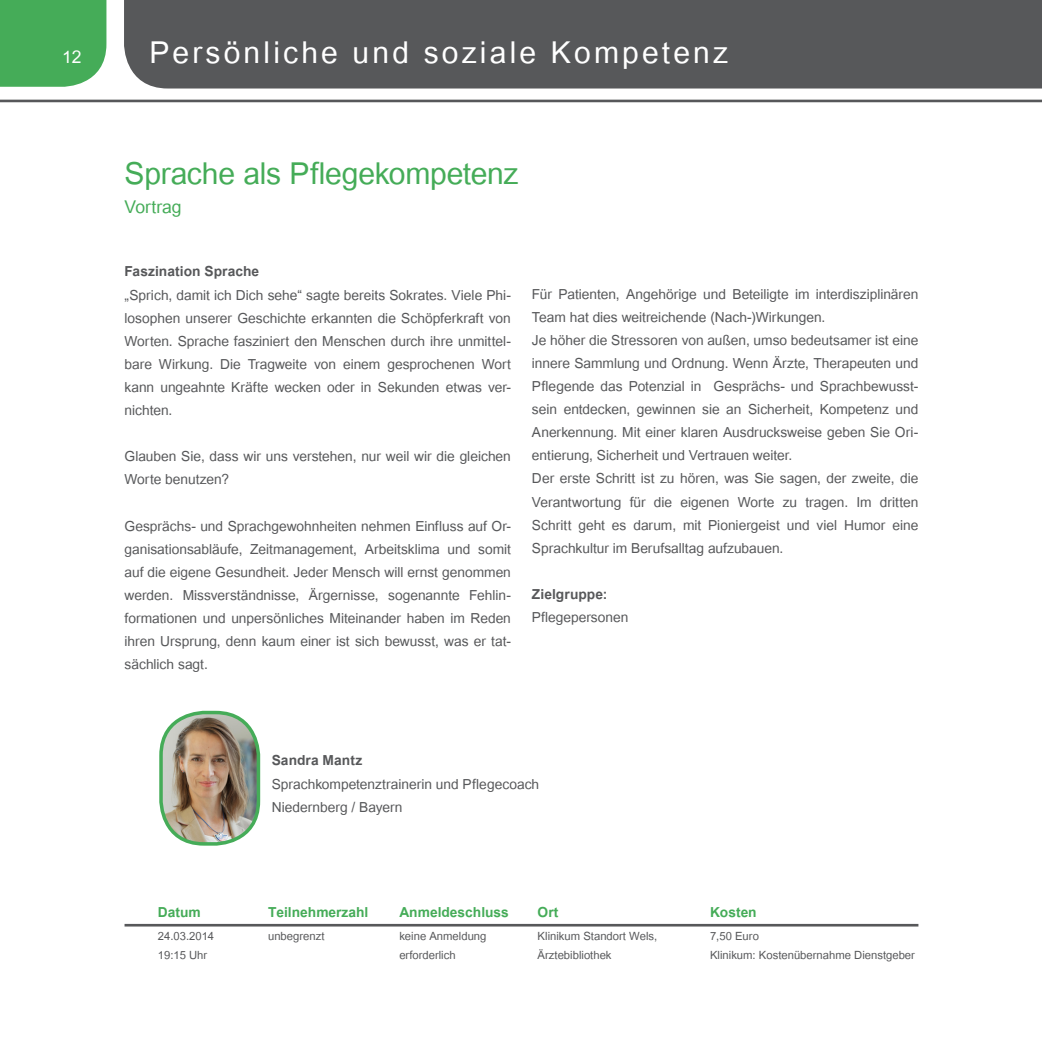
<style>
.page{position:relative;width:1042px;height:1042px;background:#fff}
.page>*{position:absolute;margin:0;border:0;box-sizing:border-box;transform-origin:0 0}
.t1{font:42px "Utsaah";letter-spacing:.075em;color:#fff}
.Titel_persön{font:42px "Utsaah";letter-spacing:-.005em;color:#45ac58}
.t2{font:24.5px "Utsaah";letter-spacing:.075em;color:#fff}
.Untertitel_persön{font:24.5px "Utsaah";color:#45ac58}
.fließtext{font:19.25px/23.1px "Utsaah";color:#57585a;text-align:justify}
.TAB{font:700 19.25px "Utsaah";color:#45ac58}
.t3{font:700 19.25px "Utsaah";letter-spacing:.005em;color:#57585a}
.TAB-2{font:15.75px "Utsaah";color:#57585a}
</style>
<div class="page">
<div style="left:0;top:0;width:106px;height:87px;background:#45ac58"></div>
<hr style="left:0;top:100px;width:1042px;height:2px;background:#57585a">
<div style="left:124px;top:0;width:918px;height:88px;background:#57585a"></div>
<hr style="left:125px;top:924px;width:793px;height:2px;background:#57585a">
<img style="left:161px;top:712px;width:97px;height:132px">
<div style="left:159px;top:711px;width:101px;height:134px;border:4px solid #45ac58;border-radius:43px"></div>
<h1 class="t1" style="left:174px;top:30px;width:294px">Inhaltsverzeichnis</h1>
<p class="t2" style="left:62px;top:45px;width:21px">12</p>
<h1 class="t1" style="left:149px;top:33px;width:580px">Persönliche und soziale Kompetenz</h1>
<p class="t2" style="left:191px;top:40px;width:88px">Untertitel</p>
<p class="Titel_persön" style="left:125px;top:153px;width:395px">Sprache als Pflegekompetenz</p>
<p class="Untertitel_persön" style="left:125px;top:195px;width:58px">Vortrag</p>
<p class="t3" style="left:125px;top:262px;width:136px">Faszination Sprache</p>
<p class="fließtext" style="left:125px;top:284px;width:388px">„Sprich, damit ich Dich sehe“ sagte bereits Sokrates. Viele Phi&shy;losophen unserer Geschichte erkannten die Schöpferkraft von Worten. Sprache fasziniert den Menschen durch ihre unmittel&shy;bare Wirkung. Die Tragweite von einem gesprochenen Wort kann ungeahnte Kräfte wecken oder in Sekunden etwas ver&shy;nichten.</p>
<p class="fließtext" style="left:125px;top:446px;width:388px">Glauben Sie, dass wir uns verstehen, nur weil wir die gleichen<br>Worte benutzen?</p>
<p class="fließtext" style="left:125px;top:515px;width:388px">Gesprächs- und Sprachgewohnheiten nehmen Einfluss auf Or&shy;ganisationsabläufe, Zeitmanagement, Arbeitsklima und somit auf die eigene Gesundheit. Jeder Mensch will ernst genommen werden. Missverständnisse, Ärgernisse, sogenannte Fehlin&shy;formationen und unpersönliches Miteinander haben im Reden ihren Ursprung, denn kaum einer ist sich bewusst, was er tat&shy;sächlich sagt.</p>
<p class="fließtext" style="left:532px;top:284px;width:388px">Für Patienten, Angehörige und Beteiligte im interdisziplinären<br>Team hat dies weitreichende (Nach-)Wirkungen.</p>
<p class="fließtext" style="left:532px;top:330px;width:388px">Je höher die Stressoren von außen, umso bedeutsamer ist eine innere Sammlung und Ordnung. Wenn Ärzte, Therapeuten und Pflegende das Potenzial in Gesprächs- und Sprachbewusst&shy;sein entdecken, gewinnen sie an Sicherheit, Kompetenz und Anerkennung. Mit einer klaren Ausdrucksweise geben Sie Ori&shy;entierung, Sicherheit und Vertrauen weiter.</p>
<p class="fließtext" style="left:532px;top:468px;width:388px">Der erste Schritt ist zu hören, was Sie sagen, der zweite, die Verantwortung für die eigenen Worte zu tragen. Im dritten Schritt geht es darum, mit Pioniergeist und viel Humor eine Sprachkultur im Berufsalltag aufzubauen.</p>
<p class="t3" style="left:532px;top:585px;width:77px">Zielgruppe:</p>
<p class="fließtext" style="left:532px;top:607px;width:98px">Pflegepersonen</p>
<p class="t3" style="left:272px;top:751px;width:92px">Sandra Mantz</p>
<p class="fließtext" style="left:272px;top:773px;width:269px">Sprachkompetenztrainerin und Pflegecoach</p>
<p class="fließtext" style="left:272px;top:797px;width:132px">Niedernberg / Bayern</p>
<p class="TAB" style="left:158px;top:902px;width:44px">Datum</p>
<p class="TAB" style="left:268px;top:902px;width:102px">Teilnehmerzahl</p>
<p class="TAB" style="left:399px;top:902px;width:111px">Anmeldeschluss</p>
<p class="TAB" style="left:538px;top:902px;width:22px">Ort</p>
<p class="TAB" style="left:710px;top:902px;width:48px">Kosten</p>
<p class="TAB-2" style="left:158px;top:928px;width:58px">24.03.2014</p>
<p class="TAB-2" style="left:268px;top:928px;width:58px">unbegrenzt</p>
<p class="TAB-2" style="left:399px;top:928px;width:89px">keine Anmeldung</p>
<p class="TAB-2" style="left:538px;top:928px;width:121px">Klinikum Standort Wels,</p>
<p class="TAB-2" style="left:710px;top:928px;width:50px">7,50 Euro</p>
<p class="TAB-2" style="left:158px;top:947px;width:51px">19:15 Uhr</p>
<p class="TAB-2" style="left:399px;top:947px;width:58px">erforderlich</p>
<p class="TAB-2" style="left:538px;top:947px;width:75px">Ärztebibliothek</p>
<p class="TAB-2" style="left:710px;top:947px;width:206px">Klinikum: Kostenübernahme Dienstgeber</p>
</div>
